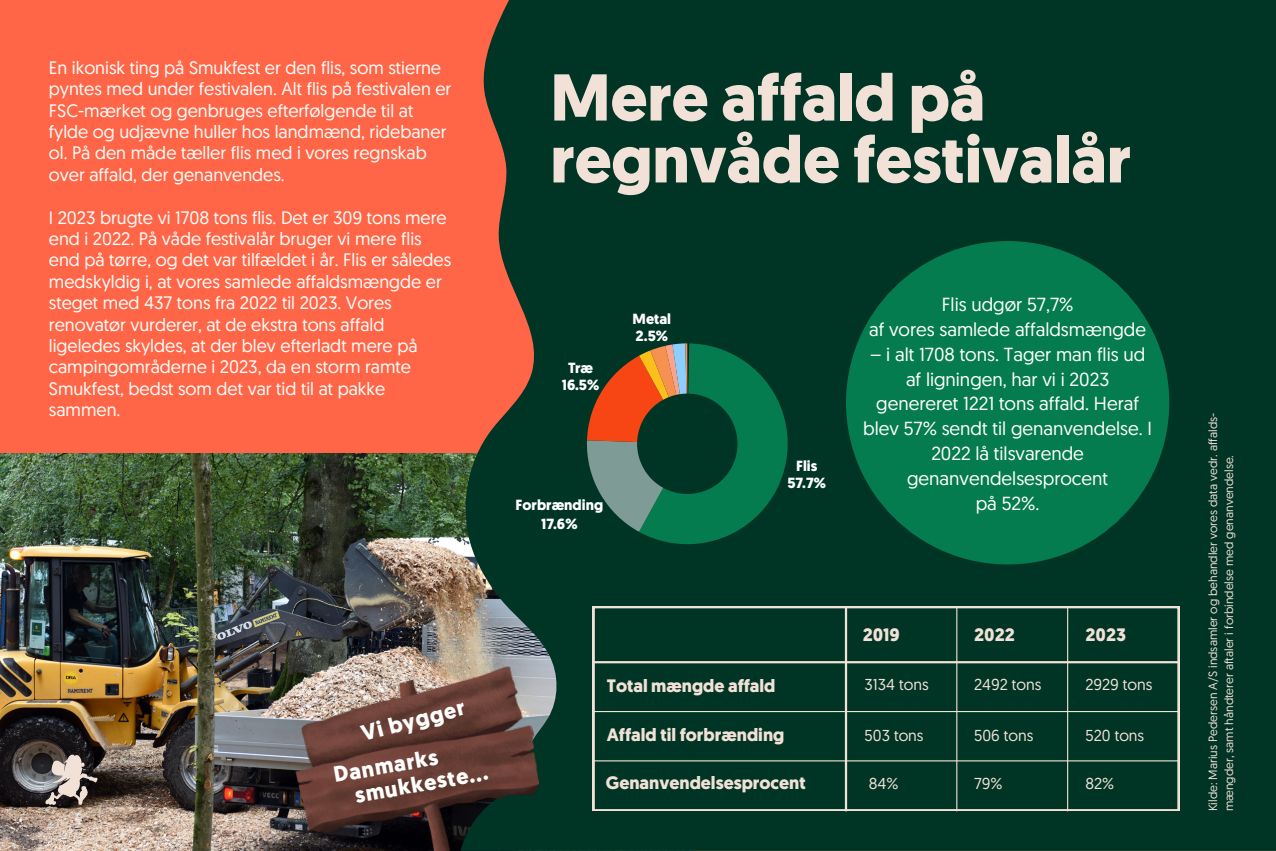
<style>
.page{position:relative;width:1276px;height:851px;background:#fff}
.page>*{position:absolute;margin:0;border:0;box-sizing:border-box;transform-origin:0 0}
.t1{font:700 66px/61.8px "Geomanist";color:#f1e1d6}
.t2{font:700 22.05px/23.7px "Geomanist";color:#fffffe}
.t3{font:18.9px/24.8px "Geomanist";color:#fffffe;text-align:center}
.t4{font:18px/21.3px "Geomanist";color:#fffffe}
.t5{font:700 18px "Geomanist";color:#f1e1d6}
.t6{font:15.9px "Geomanist";color:#f1e1d6}
.t7{font:700 14.7px/17.4px "Geomanist";color:#fffffe;text-align:center}
.t8{font:12px/16px "Geomanist";color:#f1e1d6}
</style>
<div class="page">
<div style="left:0;top:0;width:1276px;height:850px;background:#ff6647"></div>
<img style="left:0;top:453px;width:460px;height:397px">
<div style="left:460px;top:0;width:816px;height:850px;background:#003425"></div>
<img style="left:281px;top:656px;width:302px;height:194px">
<svg style="left:587px;top:343px;width:201px;height:201px;background:#305e40"></svg>
<div style="left:592px;top:606px;width:587px;height:204px;background:#003425"></div>
<hr style="left:845px;top:606px;width:2px;height:205px;background:#f1e1d6">
<hr style="left:592px;top:661px;width:587px;height:2px;background:#f1e1d6">
<hr style="left:592px;top:711px;width:587px;height:1px;background:#f1e1d6">
<hr style="left:592px;top:760px;width:587px;height:1px;background:#f1e1d6">
<hr style="left:956px;top:606px;width:1px;height:205px;background:#f1e1d6">
<hr style="left:1067px;top:606px;width:1px;height:205px;background:#f1e1d6">
<svg style="left:45px;top:754px;width:53px;height:51px;background:#807773"></svg>
<div style="left:846px;top:241px;width:323px;height:323px;background:#047c4f;border-radius:50%"></div>
<h5 class="t4" style="left:49px;top:59px;width:404px">En ikonisk ting på Smukfest er den flis, som stierne pyntes med under festivalen. Alt flis på festivalen er FSC-mærket og genbruges efterfølgende til at fylde og udjævne huller hos landmænd, ridebaner ol. På den måde tæller flis med i vores regnskab over affald, der genanvendes.</h5>
<h5 class="t4" style="left:49px;top:208px;width:404px">I 2023 brugte vi 1708 tons flis. Det er 309 tons mere end i 2022. På våde festivalår bruger vi mere flis end på tørre, og det var tilfældet i år. Flis er således medskyldig i, at vores samlede affaldsmængde er steget med 437 tons fra 2022 til 2023. Vores renovatør vurderer, at de ekstra tons affald ligeledes skyldes, at der blev efterladt mere på campingområderne i 2023, da en storm ramte Smukfest, bedst som det var tid til at pakke sammen.</h5>
<p class="t1" style="left:550px;top:73px;width:582px">Mere affald på regnvåde festivalår</p>
<p class="t7" style="left:562px;top:361px;width:39px">Træ<br>16.5%</p>
<p class="t7" style="left:632px;top:312px;width:40px;text-align:left">Metal<br>2.5%</p>
<p class="t7" style="left:516px;top:497px;width:89px;line-height:18.6px">Forbrænding<br>17.6%</p>
<p class="t7" style="left:787px;top:458px;width:40px">Flis<br>57.7%</p>
<h4 class="t3" style="left:869px;top:294px;width:278px">Flis udgør 57,7%<br>af vores samlede affaldsmængde</h4>
<h4 class="t3" style="left:863px;top:344px;width:290px">– i alt 1708 tons. Tager man flis ud af ligningen, har vi i 2023 genereret 1221 tons affald. Heraf blev 57% sendt til genanvendelse. I<br>2022 lå tilsvarende genanvendelsesprocent<br>på 52%.</h4>
<p class="t2" style="left:359px;top:724px;width:108px;rotate:-15deg">Vi bygger</p>
<h4 class="t2" style="left:349px;top:762px;width:136px;text-indent:-18px;rotate:-10deg">Danmarks smukkeste...</h4>
<h3 class="t5" style="left:607px;top:678px;width:170px">Total mængde affald</h3>
<h5 class="t5" style="left:607px;top:727px;width:179px">Affald til forbrænding</h5>
<h5 class="t5" style="left:606px;top:776px;width:201px">Genanvendelsesprocent</h5>
<h3 class="t5" style="left:863px;top:627px;width:39px">2019</h3>
<h3 class="t5" style="left:974px;top:627px;width:42px">2022</h3>
<h3 class="t5" style="left:1085px;top:627px;width:42px">2023</h3>
<h2 class="t6" style="left:864px;top:678px;width:65px">3134 tons</h2>
<h2 class="t6" style="left:864px;top:729px;width:60px">503 tons</h2>
<h3 class="t6" style="left:974px;top:678px;width:69px">2492 tons</h3>
<h5 class="t6" style="left:1085px;top:678px;width:69px">2929 tons</h5>
<h5 class="t6" style="left:974px;top:729px;width:61px">506 tons</h5>
<h5 class="t6" style="left:1085px;top:729px;width:60px">520 tons</h5>
<h3 class="t6" style="left:869px;top:777px;width:31px">84%</h3>
<h5 class="t6" style="left:974px;top:777px;width:30px">79%</h5>
<h5 class="t6" style="left:1085px;top:777px;width:30px">82%</h5>
<h4 class="t8" style="left:1206px;top:811px;width:400px;rotate:-90deg">Kilde: Marius Pedersen A/S indsamler og behandler vores data vedr. affalds&shy;mængder, samt håndterer aftaler i forbindelse med genanvendelse.</h4>
</div>
